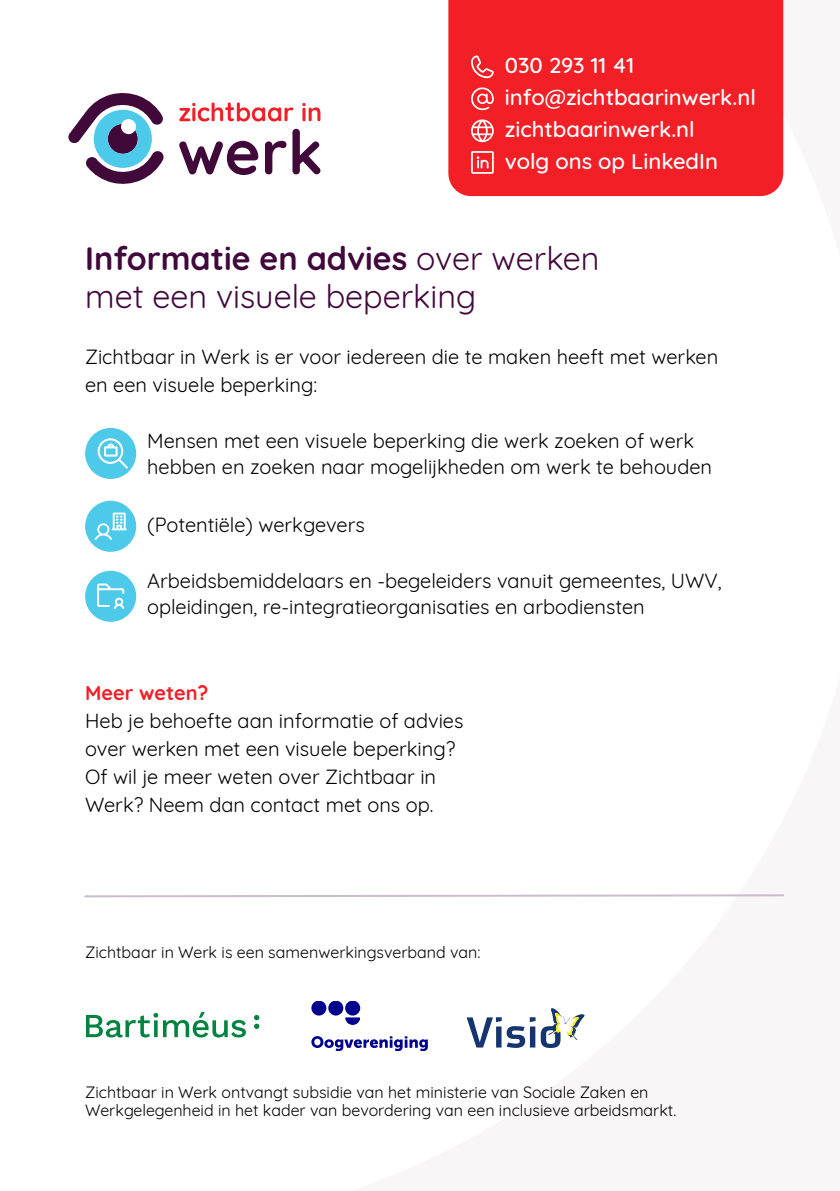
<style>
.page{position:relative;width:840px;height:1191px;background:#fff}
.page>*{position:absolute;margin:0;border:0;box-sizing:border-box;transform-origin:0 0}
.Kop_achterzijde{font:32.4px/37.8px "Quicksand";color:#41083b}
.CTA_Adres_en_url{font:500 22px "Quicksand";color:#fff}
.Platte_opsomming{font:20px/26px "Quicksand";color:#000}
.Platte_tekst_0{font:20px/28px "Quicksand";color:#000}
.Platte_tekst{font:20px/28px "Quicksand";color:#000}
.Platte_tekst-2{font:700 20px "Quicksand";color:#f21f26}
.Subplat{font:16px/18px "Quicksand";color:#000}
.s1{font-weight:700}
</style>
<div class="page">
<svg style="left:68px;top:93px;width:96px;height:91px"></svg>
<svg style="left:302px;top:103px;width:18px;height:18px"></svg>
<svg style="left:179px;top:102px;width:114px;height:19px"></svg>
<svg style="left:292px;top:129px;width:28px;height:45px"></svg>
<svg style="left:265px;top:141px;width:21px;height:33px"></svg>
<svg style="left:179px;top:141px;width:79px;height:34px"></svg>
<div style="left:85px;top:428px;width:51px;height:51px;background:#4dc9e9;border-radius:50%"></div>
<svg style="left:98px;top:438px;width:30px;height:31px"></svg>
<div style="left:85px;top:501px;width:51px;height:51px;background:#4dc9e9;border-radius:50%"></div>
<svg style="left:94px;top:512px;width:33px;height:28px"></svg>
<div style="left:85px;top:571px;width:51px;height:51px;background:#4dc9e9;border-radius:50%"></div>
<svg style="left:97px;top:583px;width:27px;height:26px"></svg>
<svg style="left:84px;top:894px;width:700px;height:4px"></svg>
<div style="left:448px;top:0;width:334px;height:196px;background:#f21f26"></div>
<svg style="left:471px;top:55px;width:22px;height:23px"></svg>
<svg style="left:471px;top:87px;width:22px;height:23px"></svg>
<svg style="left:471px;top:119px;width:22px;height:23px"></svg>
<svg style="left:471px;top:151px;width:22px;height:23px"></svg>
<svg style="left:254px;top:1015px;width:5px;height:14px"></svg>
<svg style="left:86px;top:1012px;width:160px;height:25px"></svg>
<svg style="left:311px;top:1001px;width:15px;height:14px"></svg>
<div style="left:328px;top:1000px;width:15px;height:15px;background:#00008f;border-radius:7px"></div>
<svg style="left:345px;top:1001px;width:15px;height:24px"></svg>
<svg style="left:311px;top:1036px;width:116px;height:15px"></svg>
<svg style="left:466px;top:1008px;width:118px;height:40px"></svg>
<p class="CTA_Adres_en_url" style="left:504px;top:47px;width:131px">030 293 11 41</p>
<p class="CTA_Adres_en_url" style="left:504px;top:79px;width:252px">info@zichtbaarinwerk.nl</p>
<p class="CTA_Adres_en_url" style="left:504px;top:111px;width:191px">zichtbaarinwerk.nl</p>
<p class="CTA_Adres_en_url" style="left:504px;top:143px;width:214px">volg ons op LinkedIn</p>
<h2 class="Kop_achterzijde" style="left:85px;top:237px;width:515px"><span class="s1">Informatie en advies</span> over werken met een visuele beperking</h2>
<p class="Platte_tekst" style="left:85px;top:341px;width:634px">Zichtbaar in Werk is er voor iedereen die te maken heeft met werken en een visuele beperking:</p>
<p class="Platte_opsomming" style="left:147px;top:426px;width:566px">Mensen met een visuele beperking die werk zoeken of werk hebben en zoeken naar mogelijkheden om werk te behouden</p>
<p class="Platte_opsomming" style="left:147px;top:510px;width:219px">(Potentiële) werkgevers</p>
<p class="Platte_opsomming" style="left:147px;top:566px;width:575px">Arbeidsbemiddelaars en -begeleiders vanuit gemeentes, UWV, opleidingen, re-integratieorganisaties en arbodiensten</p>
<p class="Platte_tekst-2" style="left:85px;top:676px;width:124px">Meer weten?</p>
<p class="Platte_tekst_0" style="left:85px;top:705px;width:379px">Heb je behoefte aan informatie of advies over werken met een visuele beperking?<br>Of wil je meer weten over Zichtbaar in Werk? Neem dan contact met ons op.</p>
<p class="Subplat" style="left:85px;top:942px;width:396px">Zichtbaar in Werk is een samenwerkingsverband van:</p>
<p class="Subplat" style="left:85px;top:1082px;width:592px">Zichtbaar in Werk ontvangt subsidie van het ministerie van Sociale Zaken en<br>Werkgelegenheid in het kader van bevordering van een inclusieve arbeidsmarkt.</p>
</div>
